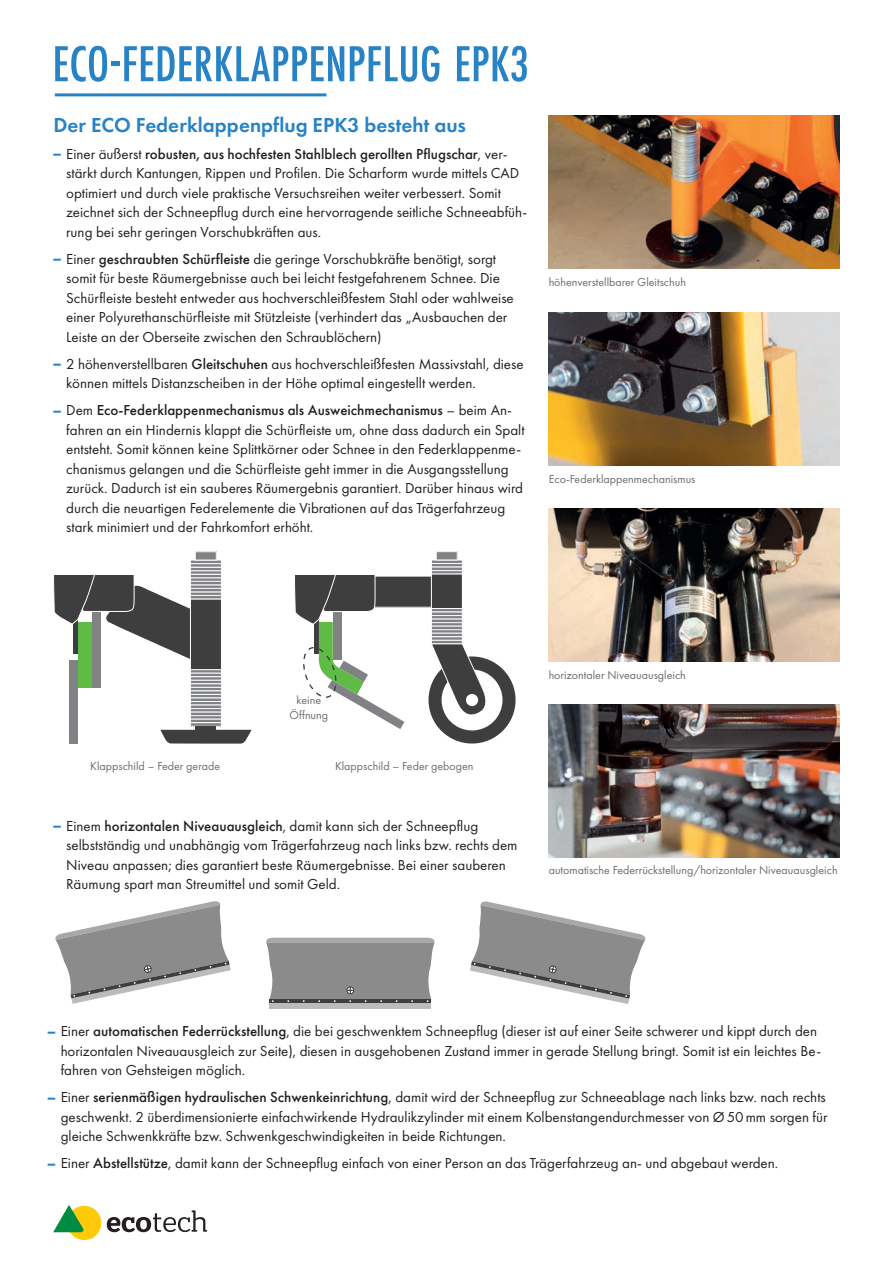
<style>
.page{position:relative;width:893px;height:1263px;background:#fff}
.page>*{position:absolute;margin:0;border:0;box-sizing:border-box;transform-origin:0 0}
.t1{font:500 52.5px "Futura PT Cond";letter-spacing:.005em;color:#2783c5}
.t2{font:600 21px "Futura PT";color:#2783c5}
.t3{font:15px/19.5px "Futura PT";color:#231f20}
.t4{font:12px/14.4px "Futura PT";color:#6c6d70;text-align:center}
.s1{font-weight:500}
</style>
<div class="page">
<hr style="left:55px;top:93px;width:271px;height:3px;background:#2783c5">
<div style="left:67px;top:1206px;width:34px;height:34px;background:#feca0a;border-radius:50%"></div>
<svg style="left:53px;top:1205px;width:32px;height:27px"></svg>
<svg style="left:107px;top:1210px;width:100px;height:22px"></svg>
<img style="left:549px;top:116px;width:291px;height:153px">
<img style="left:549px;top:312px;width:291px;height:153px">
<img style="left:549px;top:509px;width:291px;height:153px">
<img style="left:549px;top:704px;width:291px;height:153px">
<div style="left:269px;top:1003px;width:162px;height:6px;background:#bbb"></div>
<hr style="left:269px;top:999px;width:162px;height:4px;background:#3e3e3f">
<svg style="left:266px;top:938px;width:169px;height:64px;background:#8f8f8f"></svg>
<svg style="left:55px;top:901px;width:176px;height:103px"></svg>
<svg style="left:470px;top:901px;width:175px;height:103px"></svg>
<svg style="left:160px;top:730px;width:91px;height:14px"></svg>
<div style="left:70px;top:660px;width:8px;height:83px;background:#808285"></div>
<div style="left:78px;top:622px;width:14px;height:66px;background:#60bb46"></div>
<div style="left:92px;top:659px;width:9px;height:29px;background:#808285"></div>
<div style="left:190px;top:599px;width:31px;height:71px;background:#3e3e3f"></div>
<div style="left:190px;top:598px;width:32px;height:72px;border:1px solid #fff"></div>
<hr style="left:190px;top:670px;width:31px;height:3px;background:#808285">
<div style="left:190px;top:669px;width:32px;height:5px;border:1px solid #fff"></div>
<div style="left:190px;top:673px;width:32px;height:4px;border:1px solid #fff"></div>
<hr style="left:190px;top:677px;width:31px;height:3px;background:#808285">
<div style="left:190px;top:676px;width:32px;height:5px;border:1px solid #fff"></div>
<div style="left:190px;top:680px;width:32px;height:4px;border:1px solid #fff"></div>
<hr style="left:190px;top:684px;width:31px;height:3px;background:#808285">
<div style="left:190px;top:683px;width:32px;height:5px;border:1px solid #fff"></div>
<div style="left:190px;top:687px;width:32px;height:4px;border:1px solid #fff"></div>
<hr style="left:190px;top:691px;width:31px;height:3px;background:#808285">
<div style="left:190px;top:690px;width:32px;height:5px;border:1px solid #fff"></div>
<div style="left:190px;top:694px;width:32px;height:4px;border:1px solid #fff"></div>
<hr style="left:190px;top:698px;width:31px;height:3px;background:#808285">
<div style="left:190px;top:697px;width:32px;height:5px;border:1px solid #fff"></div>
<div style="left:190px;top:701px;width:32px;height:4px;border:1px solid #fff"></div>
<div style="left:190px;top:705px;width:32px;height:4px;border:1px solid #fff"></div>
<div style="left:190px;top:708px;width:32px;height:4px;border:1px solid #fff"></div>
<div style="left:190px;top:712px;width:32px;height:4px;border:1px solid #fff"></div>
<hr style="left:190px;top:716px;width:31px;height:3px;background:#808285">
<div style="left:190px;top:715px;width:32px;height:5px;border:1px solid #fff"></div>
<div style="left:190px;top:719px;width:32px;height:4px;border:1px solid #fff"></div>
<hr style="left:190px;top:723px;width:31px;height:3px;background:#808285">
<div style="left:190px;top:722px;width:32px;height:5px;border:1px solid #fff"></div>
<hr style="left:195px;top:727px;width:21px;height:3px;background:#3e3e3f">
<div style="left:190px;top:595px;width:32px;height:4px;border:1px solid #fff"></div>
<hr style="left:190px;top:592px;width:31px;height:3px;background:#808285">
<div style="left:190px;top:591px;width:32px;height:5px;border:1px solid #fff"></div>
<div style="left:190px;top:588px;width:32px;height:4px;border:1px solid #fff"></div>
<hr style="left:190px;top:585px;width:31px;height:3px;background:#808285">
<div style="left:190px;top:584px;width:32px;height:5px;border:1px solid #fff"></div>
<div style="left:190px;top:581px;width:32px;height:4px;border:1px solid #fff"></div>
<hr style="left:190px;top:578px;width:31px;height:3px;background:#808285">
<div style="left:190px;top:577px;width:32px;height:5px;border:1px solid #fff"></div>
<div style="left:190px;top:574px;width:32px;height:4px;border:1px solid #fff"></div>
<hr style="left:190px;top:571px;width:31px;height:3px;background:#808285">
<div style="left:190px;top:570px;width:32px;height:5px;border:1px solid #fff"></div>
<div style="left:190px;top:567px;width:32px;height:4px;border:1px solid #fff"></div>
<div style="left:190px;top:560px;width:32px;height:4px;border:1px solid #fff"></div>
<div style="left:195px;top:552px;width:21px;height:8px;background:#808285"></div>
<div style="left:195px;top:551px;width:22px;height:9px;border:1px solid #fff"></div>
<svg style="left:53px;top:573px;width:144px;height:90px"></svg>
<hr style="left:53px;top:573px;width:82px;height:1px;background:#fff">
<div style="left:369px;top:576px;width:64px;height:31px;background:#3e3e3f"></div>
<div style="left:369px;top:576px;width:64px;height:32px;border:1px solid #fff"></div>
<div style="left:431px;top:608px;width:32px;height:4px;border:1px solid #fff"></div>
<div style="left:431px;top:612px;width:32px;height:4px;border:1px solid #fff"></div>
<div style="left:431px;top:615px;width:32px;height:4px;border:1px solid #fff"></div>
<div style="left:431px;top:619px;width:32px;height:4px;border:1px solid #fff"></div>
<hr style="left:431px;top:623px;width:31px;height:3px;background:#808285">
<div style="left:431px;top:622px;width:32px;height:5px;border:1px solid #fff"></div>
<div style="left:431px;top:626px;width:32px;height:4px;border:1px solid #fff"></div>
<hr style="left:431px;top:630px;width:31px;height:3px;background:#808285">
<div style="left:431px;top:629px;width:32px;height:5px;border:1px solid #fff"></div>
<div style="left:431px;top:633px;width:32px;height:4px;border:1px solid #fff"></div>
<hr style="left:431px;top:637px;width:31px;height:3px;background:#808285">
<div style="left:431px;top:636px;width:32px;height:5px;border:1px solid #fff"></div>
<div style="left:431px;top:640px;width:32px;height:4px;border:1px solid #fff"></div>
<div style="left:431px;top:560px;width:32px;height:4px;border:1px solid #fff"></div>
<div style="left:431px;top:563px;width:32px;height:4px;border:1px solid #fff"></div>
<div style="left:431px;top:567px;width:32px;height:4px;border:1px solid #fff"></div>
<div style="left:431px;top:570px;width:32px;height:4px;border:1px solid #fff"></div>
<div style="left:428px;top:656px;width:88px;height:87px;background:#3e3e3f;border-radius:50%"></div>
<div style="left:442px;top:669px;width:60px;height:61px;background:#fff;border-radius:50%"></div>
<div style="left:431px;top:574px;width:31px;height:34px;background:#3e3e3f"></div>
<div style="left:431px;top:574px;width:32px;height:35px;border:1px solid #fff"></div>
<div style="left:436px;top:552px;width:21px;height:8px;background:#808285"></div>
<div style="left:436px;top:551px;width:22px;height:9px;border:1px solid #fff"></div>
<svg style="left:431px;top:643px;width:63px;height:77px"></svg>
<div style="left:466px;top:694px;width:12px;height:12px;background:#fff;border-radius:50%"></div>
<svg style="left:294px;top:575px;width:110px;height:154px"></svg>
<h1 class="t1" style="left:53px;top:33px;width:478px">ECO-FEDERKLAPPENPFLUG EPK3</h1>
<h2 class="t2" style="left:53px;top:111px;width:414px">Der ECO Federklappenpflug EPK3 besteht aus</h2>
<p class="t3" style="left:66px;top:144px;width:462px;text-indent:-13px"><sup>_</sup> Einer äußerst <span class="s1">robusten, aus hochfesten Stahlblech gerollten Pflugschar</span>, ver&shy;stärkt durch Kantungen, Rippen und Profilen. Die Scharform wurde mittels CAD optimiert und durch viele praktische Versuchsreihen weiter verbessert. Somit zeichnet sich der Schneepflug durch eine hervorragende seitliche Schneeabfüh&shy;rung bei sehr geringen Vorschubkräften aus.</p>
<p class="t3" style="left:66px;top:249px;width:449px;text-indent:-13px"><sup>_</sup> Einer <span class="s1">geschraubten Schürfleiste</span> die geringe Vorschubkräfte benötigt, sorgt somit für beste Räumergebnisse auch bei leicht festgefahrenem Schnee. Die Schürfleiste besteht entweder aus hochverschleißfestem Stahl oder wahlweise einer Polyurethanschürfleiste mit Stützleiste (verhindert das „Ausbauchen der Leiste an der Oberseite zwischen den Schraublöchern)</p>
<p class="t3" style="left:66px;top:354px;width:459px;text-indent:-13px"><sup>_</sup> 2 höhenverstellbaren <span class="s1">Gleitschuhen</span> aus hochverschleißfesten Massivstahl, diese können mittels Distanzscheiben in der Höhe optimal eingestellt werden.</p>
<p class="t3" style="left:66px;top:400px;width:460px;text-indent:-13px"><sup>_</sup> Dem <span class="s1">Eco-Federklappenmechanismus als Ausweichmechanismus</span> – beim An&shy;fahren an ein Hindernis klappt die Schürfleiste um, ohne dass dadurch ein Spalt entsteht. Somit können keine Splittkörner oder Schnee in den Federklappenme&shy;chanismus gelangen und die Schürfleiste geht immer in die Ausgangsstellung zurück. Dadurch ist ein sauberes Räumergebnis garantiert. Darüber hinaus wird durch die neuartigen Federelemente die Vibrationen auf das Trägerfahrzeug stark minimiert und der Fahrkomfort erhöht.</p>
<p class="t4" style="left:549px;top:275px;width:139px">höhenverstellbarer Gleitschuh</p>
<p class="t4" style="left:549px;top:471px;width:148px">Eco-Federklappenmechanismus</p>
<p class="t4" style="left:289px;top:693px;width:40px">keine<br>Öffnung</p>
<p class="t4" style="left:90px;top:758px;width:131px">Klappschild – Feder gerade</p>
<p class="t4" style="left:335px;top:758px;width:140px">Klappschild – Feder gebogen</p>
<p class="t3" style="left:66px;top:816px;width:453px;text-indent:-13px"><sup>_</sup> Einem <span class="s1">horizontalen Niveauausgleich</span>, damit kann sich der Schneepflug selbstständig und unabhängig vom Trägerfahrzeug nach links bzw. rechts dem Niveau anpassen; dies garantiert beste Räumergebnisse. Bei einer sauberen Räumung spart man Streumittel und somit Geld.</p>
<p class="t4" style="left:549px;top:668px;width:139px">horizontaler Niveauausgleich</p>
<p class="t4" style="left:549px;top:863px;width:290px">automatische Federrückstellung/horizontaler Niveauausgleich</p>
<p class="t3" style="left:61px;top:1021px;width:762px;text-indent:-13px"><sup>_</sup> Einer <span class="s1">automatischen Federrückstellung</span>, die bei geschwenktem Schneepflug (dieser ist auf einer Seite schwerer und kippt durch den horizontalen Niveauausgleich zur Seite), diesen in ausgehobenen Zustand immer in gerade Stellung bringt. Somit ist ein leichtes Be&shy;fahren von Gehsteigen möglich.</p>
<p class="t3" style="left:61px;top:1087px;width:768px;text-align:justify;text-indent:-13px"><sup>_</sup> Einer <span class="s1">serienmäßigen hydraulischen Schwenkeinrichtung</span>, damit wird der Schneepflug zur Schneeablage nach links bzw. nach rechts geschwenkt. 2 überdimensionierte einfachwirkende Hydraulikzylinder mit einem Kolbenstangendurchmesser von Ø50mm sorgen für gleiche Schwenkkräfte bzw. Schwenkgeschwindigkeiten in beide Richtungen.</p>
<p class="t3" style="left:48px;top:1153px;width:732px"><sup>_</sup> Einer <span class="s1">Abstellstütze</span>, damit kann der Schneepflug einfach von einer Person an das Trägerfahrzeug an- und abgebaut werden.</p>
</div>
